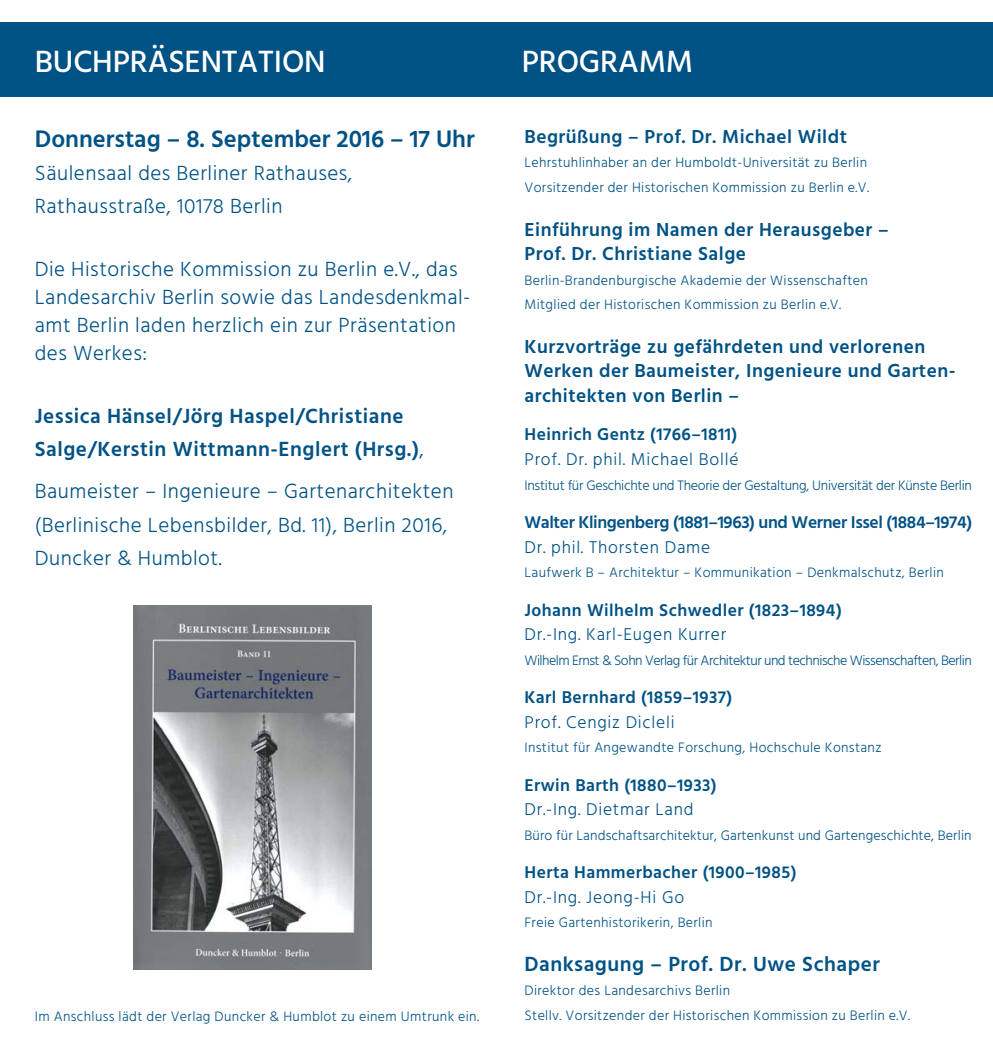
<style>
.page{position:relative;width:993px;height:1052px;background:#fff}
.page>*{position:absolute;margin:0;border:0;box-sizing:border-box;transform-origin:0 0}
.t1{font:500 31.5px "Hind";letter-spacing:-.005em;color:#fff}
.t2{font:600 24.5px "Hind";color:#005285}
.t3{font:300 21px/33.2px "Hind";letter-spacing:.025em;color:#005285}
.t4{font:600 21px/33.2px "Hind";letter-spacing:.025em;color:#005285}
.t5{font:600 19.25px/24.5px "Hind";letter-spacing:.025em;color:#005285}
.t6{font:600 17.5px "Hind";letter-spacing:.025em;color:#005285}
.t7{font:300 17.5px "Hind";letter-spacing:.045em;color:#005285}
.t8{font:600 17.5px "Hind";letter-spacing:-.02em;color:#005285}
.t9{font:300 14px/24.5px "Hind";letter-spacing:.025em;color:#005285}
.t10{font:300 14px "Hind";letter-spacing:-.02em;color:#005285}
.t11{font:300 14px "Hind";letter-spacing:-.035em;color:#005285}
.s1{font-weight:300}
</style>
<div class="page">
<div style="left:0;top:22px;width:992px;height:75px;background:#005285"></div>
<img style="left:133px;top:605px;width:239px;height:364px">
<h1 class="t1" style="left:35px;top:40px;width:292px">BUCHPRÄSENTATION</h1>
<h1 class="t1" style="left:521px;top:40px;width:173px">PROGRAMM</h1>
<h2 class="t2" style="left:35px;top:124px;width:441px">Donnerstag – 8. September 2016 – 17 Uhr</h2>
<h3 class="t3" style="left:35px;top:158px;width:319px">Säulensaal des Berliner Rathauses,<br>Rathausstraße, 10178 Berlin</h3>
<h3 class="t3" style="left:35px;top:257px;width:437px;line-height:28px">Die Historische Kommission zu Berlin e.V., das Landesarchiv Berlin sowie das Landesdenkmal&shy;amt Berlin laden herzlich ein zur Präsentation des Werkes:</h3>
<h3 class="t4" style="left:35px;top:399px;width:390px">Jessica Hänsel/Jörg Haspel/Christiane<br>Salge/Kerstin Wittmann-Englert (Hrsg.)<span class="s1">,</span></h3>
<h3 class="t3" style="left:35px;top:476px;width:420px">Baumeister – Ingenieure – Gartenarchitekten (Berlinische Lebensbilder, Bd. 11), Berlin 2016,<br>Duncker &amp; Humblot.</h3>
<p class="t9" style="left:35px;top:1004px;width:445px">Im Anschluss lädt der Verlag Duncker &amp; Humblot zu einem Umtrunk ein.</p>
<h3 class="t5" style="left:524px;top:124px;width:324px">Begrüßung – Prof. Dr. Michael Wildt</h3>
<p class="t9" style="left:524px;top:151px;width:346px">Lehrstuhlinhaber an der Humboldt-Universität zu Berlin<br>Vorsitzender der Historischen Kommission zu Berlin e.V.</p>
<h3 class="t5" style="left:524px;top:217px;width:365px">Einführung im Namen der Herausgeber –<br>Prof. Dr. Christiane Salge</h3>
<p class="t9" style="left:524px;top:269px;width:345px">Berlin-Brandenburgische Akademie der Wissenschaften<br>Mitglied der Historischen Kommission zu Berlin e.V.</p>
<h3 class="t5" style="left:524px;top:334px;width:432px">Kurzvorträge zu gefährdeten und verlorenen<br>Werken der Baumeister, Ingenieure und Garten&shy;architekten von Berlin –</h3>
<p class="t6" style="left:524px;top:424px;width:214px">Heinrich Gentz (1766–1811)</p>
<p class="t7" style="left:524px;top:448px;width:215px">Prof. Dr. phil. Michael Bollé</p>
<p class="t10" style="left:524px;top:475px;width:449px">Institut für Geschichte und Theorie der Gestaltung, Universität der Künste Berlin</p>
<p class="t8" style="left:524px;top:512px;width:449px">Walter Klingenberg (1881–1963) und Werner Issel (1884–1974)</p>
<p class="t7" style="left:524px;top:535px;width:187px">Dr. phil. Thorsten Dame</p>
<p class="t9" style="left:524px;top:561px;width:420px">Laufwerk B – Architektur – Kommunikation – Denkmalschutz, Berlin</p>
<p class="t6" style="left:524px;top:599px;width:318px">Johann Wilhelm Schwedler (1823–1894)</p>
<p class="t7" style="left:524px;top:623px;width:203px">Dr.-Ing. Karl-Eugen Kurrer</p>
<p class="t11" style="left:524px;top:650px;width:448px">Wilhelm Ernst &amp; Sohn Verlag für Architektur und technische Wissenschaften, Berlin</p>
<p class="t6" style="left:524px;top:687px;width:209px">Karl Bernhard (1859–1937)</p>
<p class="t7" style="left:524px;top:710px;width:151px">Prof. Cengiz Dicleli</p>
<p class="t9" style="left:524px;top:736px;width:358px">Institut für Angewandte Forschung, Hochschule Konstanz</p>
<p class="t6" style="left:524px;top:774px;width:194px">Erwin Barth (1880–1933)</p>
<p class="t7" style="left:524px;top:798px;width:170px">Dr.-Ing. Dietmar Land</p>
<p class="t9" style="left:524px;top:823px;width:448px">Büro für Landschaftsarchitektur, Gartenkunst und Gartengeschichte, Berlin</p>
<p class="t6" style="left:524px;top:862px;width:273px">Herta Hammerbacher (1900–1985)</p>
<p class="t7" style="left:524px;top:885px;width:161px">Dr.-Ing. Jeong-Hi Go</p>
<p class="t9" style="left:524px;top:911px;width:189px">Freie Gartenhistorikerin, Berlin</p>
<h3 class="t4" style="left:524px;top:947px;width:356px">Danksagung – Prof. Dr. Uwe Schaper</h3>
<p class="t9" style="left:524px;top:979px;width:387px">Direktor des Landesarchivs Berlin<br>Stellv. Vorsitzender der Historischen Kommission zu Berlin e.V.</p>
</div>
